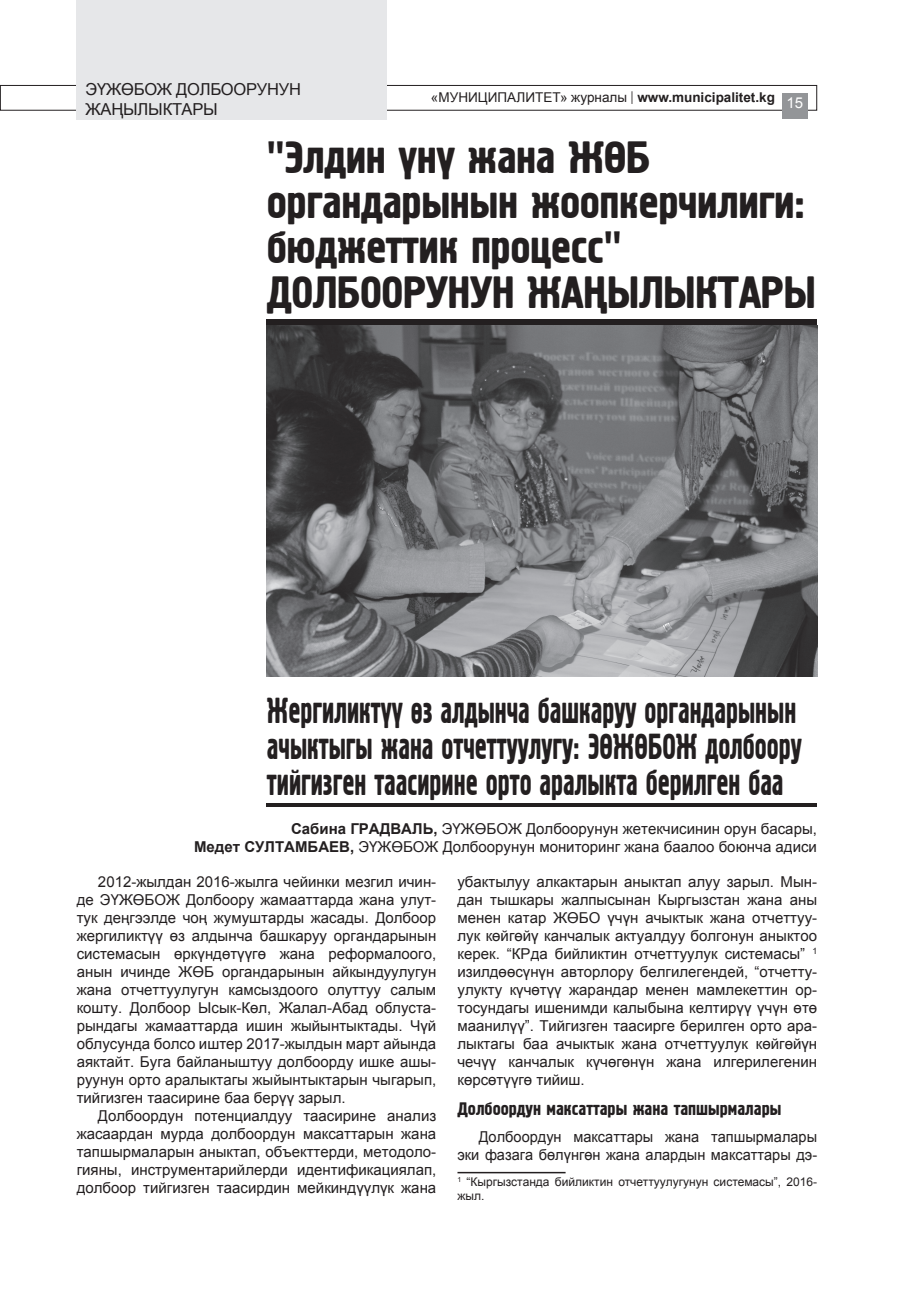
<style>
.page{position:relative;width:915px;height:1306px;background:#fff}
.page>*{position:absolute;margin:0;border:0;box-sizing:border-box;transform-origin:0 0}
.t1{font:45px/45px "KS Hermes";letter-spacing:-.01em;color:#231f20}
.t2{font:36px/36px "KS Hermes";color:#231f20;scale:.74 1}
.t3{font:18px "KS Hermes";color:#231f20}
.t4{font:16.5px/19.8px "Arial";letter-spacing:-.01em;color:#231f20}
.t5{font:15px/18px "Arial";color:#231f20;text-align:justify}
.t6{font:15px "Arial";color:#fff}
.t7{font:13.5px "Arial";color:#231f20}
.t8{font:12px/13.5px "Arial";color:#231f20}
.s1{font-weight:700}
</style>
<div class="page">
<div style="left:0;top:85px;width:816px;height:26px;border:1px solid #231f20"></div>
<div style="left:781px;top:94px;width:26px;height:25px;background:#939598"></div>
<div style="left:77px;top:0;width:310px;height:119px;background:#e6e7e9"></div>
<div style="left:267px;top:319px;width:549px;height:6px;background:#231f20"></div>
<hr style="left:267px;top:803px;width:549px;height:3px;background:#231f20">
<hr style="left:457px;top:1171px;width:108px;height:2px;background:#231f20">
<img style="left:267px;top:326px;width:549px;height:350px">
<p class="t4" style="left:85px;top:79px;width:217px">ЭҮЖӨБОЖ ДОЛБООРУНУН<br>ЖАҢЫЛЫКТАРЫ</p>
<h1 class="t1" style="left:267px;top:136px;width:550px">"Элдин =н= жана ЖЁБ органдарынын жоопкерчилиги: бюджеттик процесс"<br>ДОЛБООРУНУН ЖА/ЫЛЫКТАРЫ</h1>
<p class="t7" style="left:431px;top:89px;width:345px">«МУНИЦИПАЛИТЕТ» журналы | <span class="s1">www.municipalitet.kg</span></p>
<p class="t6" style="left:786px;top:92px;width:18px">15</p>
<h2 class="t2" style="left:267px;top:693px;width:724px">Жергиликт== ёз алдынча башкаруу органдарынын ачыктыгы жана отчеттуулугу: ЭЁЖЁБОЖ долбоору тийгизген таасирине орто аралыкта берилген баа</h2>
<p class="t5" style="left:194px;top:819px;width:624px;text-align:right"><span class="s1">Сабина ГРАДВАЛЬ,</span> ЭҮЖӨБОЖ Долбоорунун жетекчисинин орун басары,<br><span class="s1">Медет СУЛТАМБАЕВ,</span> ЭҮЖӨБОЖ Долбоорунун мониторинг жана баалоо боюнча адиси</p>
<p class="t5" style="left:77px;top:872px;width:361px;text-indent:21px">2012-жылдан 2016-жылга чейинки мезгил ичин&shy;де ЭҮЖӨБОЖ Долбоору жамааттарда жана улут&shy;тук деңгээлде чоң жумуштарды жасады. Долбоор жергиликтүү өз алдынча башкаруу органдарынын системасын өркүндөтүүгө жана реформалоого, анын ичинде ЖӨБ органдарынын айкындуулугун жана отчеттуулугун камсыздоого олуттуу салым кошту. Долбоор Ысык-Көл, Жалал-Абад облуста&shy;рындагы жамааттарда ишин жыйынтыктады. Чүй облусунда болсо иштер 2017-жылдын март айында аяктайт. Буга байланыштуу долбоорду ишке ашы&shy;руунун орто аралыктагы жыйынтыктарын чыгарып, тийгизген таасирине баа берүү зарыл.</p>
<p class="t5" style="left:77px;top:1106px;width:361px;text-indent:21px">Долбоордун потенциалдуу таасирине анализ жасаардан мурда долбоордун максаттарын жана тапшырмаларын аныктап, объекттерди, методоло&shy;гияны, инструментарийлерди идентификациялап, долбоор тийгизген таасирдин мейкиндүүлүк жана</p>
<p class="t5" style="left:457px;top:872px;width:361px">убактылуу алкактарын аныктап алуу зарыл. Мын&shy;дан тышкары жалпысынан Кыргызстан жана аны менен катар ЖӨБО үчүн ачыктык жана отчеттуу&shy;лук көйгөйү канчалык актуалдуу болгонун аныктоо керек. “КРда бийликтин отчеттуулук системасы” <sup>1 </sup>изилдөөсүнүн авторлору белгилегендей, “отчетту&shy;улукту күчөтүү жарандар менен мамлекеттин ор&shy;тосундагы ишенимди калыбына келтирүү үчүн өтө маанилүү”. Тийгизген таасирге берилген орто ара&shy;лыктагы баа ачыктык жана отчеттуулук көйгөйүн чечүү канчалык күчөгөнүн жана илгерилегенин көрсөтүүгө тийиш.</p>
<p class="t3" style="left:457px;top:1098px;width:325px">Долбоордун максаттары жана тапшырмалары</p>
<p class="t5" style="left:457px;top:1127px;width:361px;text-align:right">Долбоордун максаттары жана тапшырмалары эки фазага бөлүнгөн жана алардын максаттары дэ-</p>
<p class="t8" style="left:457px;top:1175px;width:361px"><sup>1</sup> “Кыргызстанда бийликтин отчеттуулугунун системасы”, 2016- жыл.</p>
</div>
